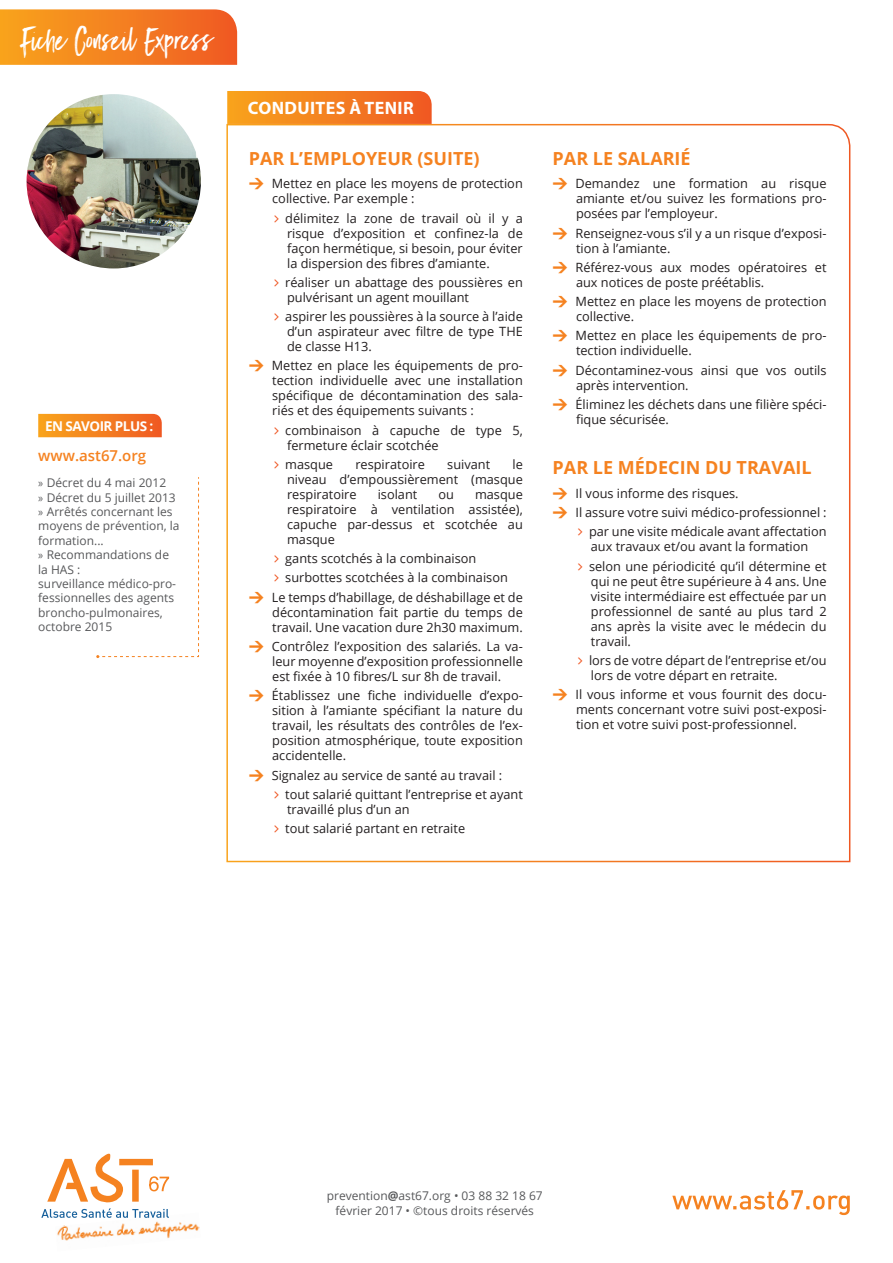
<style>
.page{position:relative;width:893px;height:1263px;background:#fff}
.page>*{position:absolute;margin:0;border:0;box-sizing:border-box;transform-origin:0 0}
.t1{font:28.5px "Black Diamond";letter-spacing:.01em;color:#fff}
.t2{font:700 18px "Open Sans";color:#f58220}
.t3{font:700 18px "Myriad Pro";letter-spacing:.02em;color:#fff}
.t4{font:600 15px "Open Sans";color:#f58220}
.t5{font:700 13.5px "Open Sans";letter-spacing:-.04em;color:#fff}
.t6{font:12.75px/15px "Open Sans";color:#231f20}
.t7{font:12px/14.4px "Open Sans";color:#57585a;text-align:center}
.s1{font-family:"Myriad Pro"}
.s2{font-family:"DIN Pro";font-weight:900;font-size:15px;color:#f58220}
.s3{font-weight:700}
</style>
<div class="page">
<img style="left:27px;top:94px;width:174px;height:174px;border-radius:87px">
<svg style="left:227px;top:91px;width:205px;height:32px;background:#f38021"></svg>
<svg style="left:226px;top:123px;width:625px;height:740px"></svg>
<img style="left:57px;top:1221px;width:143px;height:20px">
<svg style="left:41px;top:1153px;width:128px;height:65px"></svg>
<svg style="left:672px;top:1190px;width:178px;height:25px"></svg>
<svg style="left:0;top:9px;width:237px;height:56px;background:#f48123"></svg>
<svg style="left:38px;top:414px;width:124px;height:23px;background:#f48021"></svg>
<svg style="left:96px;top:477px;width:103px;height:181px"></svg>
<svg style="left:274px;top:215px;width:5px;height:7px"></svg>
<svg style="left:274px;top:279px;width:5px;height:7px"></svg>
<svg style="left:274px;top:313px;width:5px;height:8px"></svg>
<svg style="left:274px;top:427px;width:5px;height:7px"></svg>
<svg style="left:274px;top:461px;width:5px;height:7px"></svg>
<svg style="left:274px;top:555px;width:5px;height:8px"></svg>
<svg style="left:274px;top:575px;width:5px;height:7px"></svg>
<svg style="left:274px;top:791px;width:5px;height:7px"></svg>
<svg style="left:274px;top:825px;width:5px;height:7px"></svg>
<svg style="left:578px;top:529px;width:4px;height:7px"></svg>
<svg style="left:578px;top:563px;width:4px;height:7px"></svg>
<svg style="left:578px;top:657px;width:4px;height:7px"></svg>
<h1 class="t1" style="left:22px;top:21px;width:193px">Fiche Conseil Express</h1>
<p class="t5" style="left:45px;top:416px;width:110px">EN SAVOIR PLUS :</p>
<p class="t4" style="left:38px;top:445px;width:110px">www.ast67.org</p>
<p class="t7" style="left:38px;top:475px;width:143px;text-align:left"><span class="s1">»</span> Décret du 4 mai 2012<br><span class="s1">»</span> Décret du 5 juillet 2013 <span class="s1">»</span> Arrêtés concernant les moyens de prévention, la formation...<br><span class="s1">»</span> Recommandations de la HAS :<br>surveillance médico-pro&shy;fessionnelles des agents broncho-pulmonaires, octobre 2015</p>
<h2 class="t3" style="left:248px;top:96px;width:167px">CONDUITES À TENIR</h2>
<h2 class="t2" style="left:249px;top:146px;width:232px">PAR L’EMPLOYEUR (SUITE)</h2>
<p class="t6" style="left:272px;top:176px;width:252px;text-indent:-23px"><span class="s2">→</span> Mettez en place les moyens de protection collective. Par exemple :</p>
<p class="t6" style="left:285px;top:210px;width:239px;text-align:justify">délimitez la zone de travail où il y a risque d’exposition et confinez-la de façon hermétique, si besoin, pour éviter la dispersion des fibres d’amiante.</p>
<p class="t6" style="left:285px;top:274px;width:239px">réaliser un abattage des poussières en pulvérisant un agent mouillant</p>
<p class="t6" style="left:285px;top:309px;width:239px;text-align:justify">aspirer les poussières à la source à l’aide d’un aspirateur avec filtre de type THE de classe H13.</p>
<p class="t6" style="left:272px;top:358px;width:252px;text-align:justify;text-indent:-23px"><span class="s2">→</span> Mettez en place les équipements de pro&shy;tection individuelle avec une installation spécifique de décontamination des sala&shy;riés et des équipements suivants :</p>
<p class="t6" style="left:285px;top:422px;width:239px">combinaison à capuche de type 5, fermeture éclair scotchée</p>
<p class="t6" style="left:285px;top:456px;width:49px">masque</p>
<p class="t6" style="left:355px;top:456px;width:71px">respiratoire</p>
<p class="t6" style="left:447px;top:456px;width:44px">suivant</p>
<p class="t6" style="left:287px;top:456px;width:237px;text-align:justify;text-indent:225px">le niveau d’empoussièrement (masque respiratoire</p>
<p class="t6" style="left:378px;top:486px;width:41px">isolant</p>
<p class="t6" style="left:438px;top:486px;width:17px">ou</p>
<p class="t6" style="left:287px;top:486px;width:237px;text-align:justify;text-indent:188px">masque respiratoire à ventilation assistée), capuche par-dessus et scotchée au masque</p>
<p class="t6" style="left:285px;top:549px;width:224px;line-height:19.2px">gants scotchés à la combinaison surbottes scotchées à la combinaison</p>
<p class="t6" style="left:272px;top:589px;width:252px;text-align:justify;text-indent:-23px"><span class="s2">→</span> Le temps d’habillage, de déshabillage et de décontamination fait partie du temps de travail. Une vacation dure 2h30 maximum.</p>
<p class="t6" style="left:272px;top:639px;width:252px;text-align:justify;text-indent:-23px"><span class="s2">→</span> Contrôlez l’exposition des salariés. La va&shy;leur moyenne d’exposition professionnelle est fixée à 10 fibres/L sur 8h de travail.</p>
<p class="t6" style="left:272px;top:688px;width:252px;text-align:justify;text-indent:-23px"><span class="s2">→</span> Établissez une fiche individuelle d’expo&shy;sition à l’amiante spécifiant la nature du travail, les résultats des contrôles de l’ex&shy;position atmosphérique, toute exposition accidentelle.</p>
<p class="t6" style="left:285px;top:765px;width:239px;line-height:19.2px;text-indent:-36px"><span class="s2">→</span> Signalez au service de santé au travail : tout salarié quittant l’entreprise et ayant</p>
<p class="t6" style="left:285px;top:799px;width:181px;line-height:19.2px">travaillé plus d’un an<br>tout salarié partant en retraite</p>
<h2 class="t2" style="left:553px;top:146px;width:140px">PAR LE SALARIÉ</h2>
<p class="t6" style="left:576px;top:176px;width:252px;text-align:justify;text-indent:-23px"><span class="s2">→</span> Demandez une formation au risque amiante et/ou suivez les formations pro&shy;posées par l’employeur.</p>
<p class="t6" style="left:576px;top:225px;width:252px;text-indent:-23px"><span class="s2">→</span> Renseignez-vous s’il y a un risque d’exposi&shy;tion à l’amiante.</p>
<p class="t6" style="left:576px;top:259px;width:252px;text-indent:-23px"><span class="s2">→</span> Référez-vous aux modes opératoires et aux notices de poste préétablis.</p>
<p class="t6" style="left:576px;top:294px;width:252px;text-indent:-23px"><span class="s2">→</span> Mettez en place les moyens de protection collective.</p>
<p class="t6" style="left:576px;top:328px;width:252px;text-indent:-23px"><span class="s2">→</span> Mettez en place les équipements de pro&shy;tection individuelle.</p>
<p class="t6" style="left:576px;top:362px;width:252px;text-indent:-23px"><span class="s2">→</span> Décontaminez-vous ainsi que vos outils après intervention.</p>
<p class="t6" style="left:576px;top:396px;width:252px;text-indent:-23px"><span class="s2">→</span> Éliminez les déchets dans une filière spéci&shy;fique sécurisée.</p>
<h2 class="t2" style="left:553px;top:455px;width:260px">PAR LE MÉDECIN DU TRAVAIL</h2>
<p class="t6" style="left:553px;top:485px;width:188px"><span class="s2">→</span> Il vous informe des risques.</p>
<p class="t6" style="left:553px;top:502px;width:275px;line-height:19.2px;text-align:right"><span class="s2">→</span> Il assure votre suivi médico-professionnel : par une visite médicale avant affectation</p>
<p class="t6" style="left:589px;top:537px;width:239px;line-height:19.2px">aux travaux et/ou avant la formation selon une périodicité qu’il détermine et</p>
<p class="t6" style="left:591px;top:573px;width:237px;text-align:justify">qui ne peut être supérieure à 4 ans. Une visite intermédiaire est effectuée par un professionnel de santé au plus tard 2 ans après la visite avec le médecin du travail.</p>
<p class="t6" style="left:589px;top:652px;width:239px">lors de votre départ de l’entreprise et/ou lors de votre départ en retraite.</p>
<p class="t6" style="left:576px;top:687px;width:252px;text-align:justify;text-indent:-23px"><span class="s2">→</span> Il vous informe et vous fournit des docu&shy;ments concernant votre suivi post-exposi&shy;tion et votre suivi post-professionnel.</p>
<p class="t7" style="left:327px;top:1188px;width:217px">prevention<span class="s3">@</span>ast67.org • 03 88 32 18 67 février 2017 • ©tous droits réservés</p>
</div>
